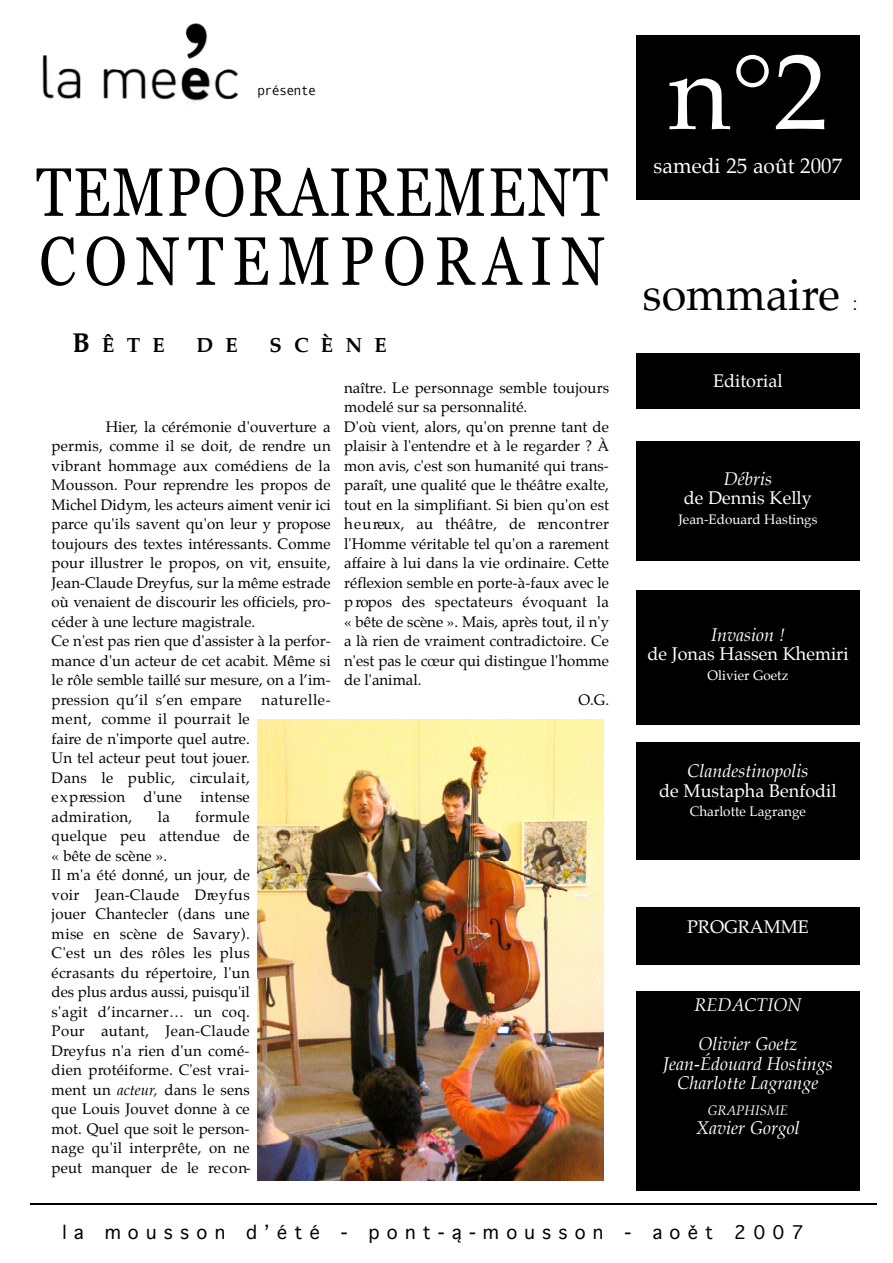
<style>
.page{position:relative;width:893px;height:1263px;background:#fff}
.page>*{position:absolute;margin:0;border:0;box-sizing:border-box;transform-origin:0 0}
.t1{font:108px "Palatino";color:#fff}
.t2{font:68.4px/69px "Georgia";color:#000;scale:.83 1}
.t3{font:45px "Palatino";color:#000}
.t4{font:21px "Palatino";color:#fff}
.t5{font:700 20.25px "Palatino";color:#000}
.t6{font:italic 18px/39px "Palatino";color:#fff}
.t7{font:18px "Palatino";color:#fff}
.t8{font:18px "Geneva";letter-spacing:.4em;color:#000}
.t9{font:18px "Helvetica";color:#000}
.t10{font:15px/19.5px "Palatino";letter-spacing:.005em;color:#000}
.t11{font:13.5px "Palatino";color:#fff}
.t12{font:italic 13.5px "Palatino";color:#fff}
.t13{font:13.5px "Andale Mono";letter-spacing:-.06em;color:#000}
.s1{font-size:27px}
.s2{font-style:italic}
</style>
<div class="page">
<hr style="left:31px;top:1203px;width:846px;height:1px;background:#000">
<div style="left:636px;top:35px;width:224px;height:1155px;background:#000"></div>
<img style="left:187px;top:23px;width:21px;height:36px">
<div style="left:620px;top:409px;width:265px;height:32px;background:#fff"></div>
<div style="left:631px;top:561px;width:262px;height:29px;background:#fff"></div>
<div style="left:618px;top:725px;width:265px;height:16px;background:#fff"></div>
<div style="left:622px;top:860px;width:265px;height:46px;background:#fff"></div>
<div style="left:626px;top:965px;width:265px;height:25px;background:#fff"></div>
<img style="left:258px;top:720px;width:346px;height:461px">
<div style="left:624px;top:200px;width:252px;height:153px;background:#fff"></div>
<p class="t13" style="left:257px;top:83px;width:61px">présente</p>
<h2 class="t2" style="left:36px;top:157px;width:690px">T E M P O R A I R E M E N T<br>C O N T E M P O R A I N</h2>
<h3 class="t5" style="left:72px;top:336px;width:94px"><span class="s1">B</span> Ê T E</h3>
<h3 class="t5" style="left:197px;top:336px;width:43px">D E</h3>
<h3 class="t5" style="left:270px;top:336px;width:119px">S C È N E</h3>
<p class="t10" style="left:52px;top:418px;width:281px;text-indent:54px">Hier, la cérémonie d'ouverture a permis, comme il se doit, de rendre un vibrant hommage aux comédiens de la Mousson. Pour reprendre les propos de Michel Didym, les acteurs aiment venir ici parce qu'ils savent qu'on leur y propose toujours des textes intéressants. Comme pour illustrer le propos, on vit, ensuite, Jean-Claude Dreyfus, sur la même estrade où venaient de discourir les officiels, pro&shy;céder à une lecture magistrale.<br>Ce n'est pas rien que d'assister à la perfor&shy;mance d'un acteur de cet acabit. Même si le rôle semble taillé sur mesure, on a l’im&shy;pression qu’il s’en empare</p>
<p class="t10" style="left:261px;top:691px;width:71px">n a t u re lle-</p>
<p class="t10" style="left:52px;top:710px;width:200px;text-align:justify">ment, comme il pourrait le faire de n'importe quel autre.<br>Un tel acteur peut tout jouer.<br>Dans le public, circ u la it , e x p ression d'une intense admiration,</p>
<p class="t10" style="left:52px;top:808px;width:201px;text-indent:143px">formule quelque peu attendue de « bête de scène ».<br>Il m'a été donné, un jour, de voir Jean-Claude Dre y f u s jouer Chantecler (dans une mise en scène de Savary).<br>C'est un des rôles les plus écrasants du répertoire, l'un des plus ardus aussi, puisqu'il s'agit d’incarner… un coq.<br>Pour autant, Jean-Claude<br>Dreyfus n'a rien d'un comé&shy;dien protéiforme. C'est vrai&shy;ment un <span class="s2">acteur,</span> dans le sens que Louis Jouvet donne à ce mot. Quel que soit le person&shy;nage qu'il interprête, on ne peut manquer de le re c o n-</p>
<p class="t10" style="left:158px;top:808px;width:14px">la</p>
<p class="t10" style="left:344px;top:379px;width:266px">naître. Le personnage semble toujours</p>
<p class="t10" style="left:344px;top:398px;width:185px">modelé sur sa personnalité.</p>
<p class="t10" style="left:344px;top:418px;width:266px">D'où vient, alors, qu'on prenne tant de</p>
<p class="t10" style="left:344px;top:437px;width:266px">plaisir à l'entendre et à le regarder ? À</p>
<p class="t10" style="left:344px;top:457px;width:266px">mon avis, c'est son humanité qui trans-</p>
<p class="t10" style="left:344px;top:476px;width:266px">paraît, une qualité que le théâtre exalte,</p>
<p class="t10" style="left:344px;top:496px;width:266px">tout en la simplifiant. Si bien qu'on est</p>
<p class="t10" style="left:344px;top:515px;width:266px">h e u reux, au théâtre, de re n c o n t re r</p>
<p class="t10" style="left:344px;top:535px;width:266px">l'Homme véritable tel qu'on a rarement</p>
<p class="t10" style="left:344px;top:554px;width:266px">affaire à lui dans la vie ordinaire. Cette</p>
<p class="t10" style="left:344px;top:574px;width:266px">réflexion semble en porte-à-faux avec le</p>
<p class="t10" style="left:344px;top:593px;width:266px">p ropos des spectateurs évoquant la</p>
<p class="t10" style="left:344px;top:613px;width:266px">« bête de scène ». Mais, après tout, il n'y</p>
<p class="t10" style="left:344px;top:632px;width:266px">a là rien de vraiment contradictoire. Ce</p>
<p class="t10" style="left:344px;top:652px;width:266px">n'est pas le cœur qui distingue l'homme</p>
<p class="t10" style="left:344px;top:671px;width:79px">de l'animal.</p>
<p class="t10" style="left:578px;top:691px;width:32px">O.G.</p>
<h1 class="t1" style="left:668px;top:40px;width:162px">n°2</h1>
<h3 class="t4" style="left:654px;top:156px;width:190px">samedi 25 août 2007</h3>
<h3 class="t3" style="left:643px;top:273px;width:199px">sommaire</h3>
<p class="t9" style="left:852px;top:296px;width:7px">:</p>
<p class="t7" style="left:713px;top:372px;width:71px">Editorial</p>
<p class="t6" style="left:724px;top:460px;width:50px">Débris</p>
<p class="t7" style="left:684px;top:489px;width:130px">de Dennis Kelly</p>
<p class="t11" style="left:678px;top:513px;width:141px">Jean-Edouard Hastings</p>
<p class="t6" style="left:711px;top:616px;width:75px">Invasion !</p>
<p class="t7" style="left:647px;top:645px;width:203px">de Jonas Hassen Khemiri</p>
<p class="t11" style="left:708px;top:669px;width:82px">Olivier Goetz</p>
<p class="t6" style="left:687px;top:753px;width:122px">Clandestinopolis</p>
<p class="t7" style="left:659px;top:782px;width:179px">de Mustapha Benfodil</p>
<p class="t11" style="left:690px;top:805px;width:118px">Charlotte Lagrange</p>
<p class="t7" style="left:687px;top:918px;width:123px">PROGRAMME</p>
<p class="t6" style="left:694px;top:987px;width:108px">REDACTION<br>Olivier Goetz</p>
<p class="t6" style="left:663px;top:1055px;width:171px;line-height:19.5px;text-align:center">Jean-Édouard Hostings<br>Charlotte Lagrange</p>
<p class="t12" style="left:708px;top:1104px;width:82px">GRAPHISME</p>
<p class="t6" style="left:696px;top:1110px;width:105px">Xavier Gorgol</p>
<p class="t8" style="left:62px;top:1220px;width:743px">la mousson d’été - pont-ą-mousson - aoět 2007</p>
</div>
